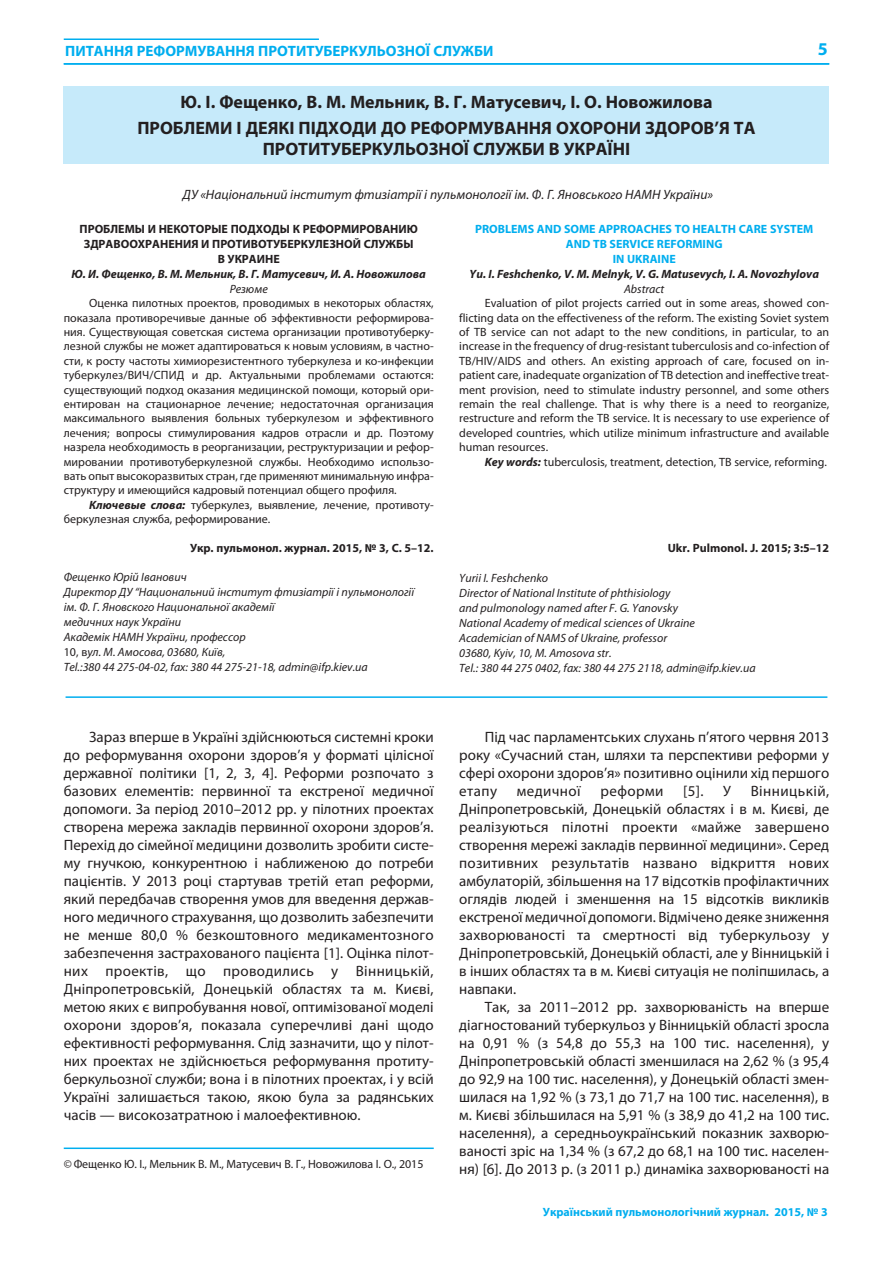
<style>
.page{position:relative;width:893px;height:1263px;background:#fff}
.page>*{position:absolute;margin:0;border:0;box-sizing:border-box;transform-origin:0 0}
.t1{font:700 18px/25.8px "Myriad Pro";color:#231f20;text-align:center}
.t2{font:700 18px "Myriad Pro";color:#00aeef}
.t3{font:15px/18px "Myriad Pro";color:#231f20;text-align:justify}
.t4{font:700 15px "Myriad Pro";color:#00aeef}
.t5{font:15px "Myriad Pro";letter-spacing:.03em;color:#231f20}
.t6{font:italic 13.5px "Myriad Pro";color:#231f20}
.t7{font:12px/14.4px "Myriad Pro";color:#231f20;text-align:justify}
.t8{font:italic 12px/15px "Myriad Pro";color:#231f20}
.t9{font:700 12px/15px "Myriad Pro";color:#231f20;text-align:center}
.t10{font:700 12px/15px "Myriad Pro";color:#00aeef;text-align:center}
.t11{font:italic 700 12px "Myriad Pro";color:#231f20}
.s1{font-weight:700;font-style:italic}
.s2{font-style:normal}
</style>
<div class="page">
<hr style="left:64px;top:39px;width:255px;height:1px;background:#00aeef">
<hr style="left:64px;top:63px;width:765px;height:2px;background:#00aeef">
<div style="left:64px;top:86px;width:765px;height:77px;background:#c6eafa"></div>
<hr style="left:66px;top:696px;width:761px;height:2px;background:#00aeef">
<hr style="left:64px;top:1148px;width:370px;height:1px;background:#00aeef">
<p class="t4" style="left:65px;top:45px;width:430px">ПИТАННЯ РЕФОРМУВАННЯ ПРОТИТУБЕРКУЛЬОЗНОЇ СЛУЖБИ</p>
<p class="t2" style="left:818px;top:43px;width:11px">5</p>
<p class="t1" style="left:137px;top:90px;width:620px">Ю. І. Фещенко, В. М. Мельник, В. Г. Матусевич, І. О. Новожилова<br>ПРОБЛЕМИ І ДЕЯКІ ПІДХОДИ ДО РЕФОРМУВАННЯ ОХОРОНИ ЗДОРОВ’Я ТА</p>
<p class="t1" style="left:263px;top:138px;width:369px">ПРОТИТУБЕРКУЛЬОЗНОЇ СЛУЖБИ В УКРАЇНІ</p>
<p class="t6" style="left:183px;top:189px;width:531px">ДУ «Національний інститут фтизіатрії і пульмонології ім. Ф. Г. Яновського НАМН України»</p>
<p class="t9" style="left:80px;top:223px;width:340px">ПРОБЛЕМЫ И НЕКОТОРЫЕ ПОДХОДЫ К РЕФОРМИРОВАНИЮ<br>ЗДРАВООХРАНЕНИЯ И ПРОТИВОТУБЕРКУЛЕЗНОЙ СЛУЖБЫ<br>В УКРАИНЕ</p>
<p class="t11" style="left:72px;top:269px;width:356px">Ю. И. Фещенко, В. М. Мельник, В. Г. Матусевич, И. А. Новожилова</p>
<p class="t8" style="left:230px;top:282px;width:40px">Резюме</p>
<p class="t7" style="left:64px;top:297px;width:371px;text-indent:26px">Оценка пилотных проектов, проводимых в некоторых областях, показала противоречивые данные об эффективности реформирова&shy;ния. Существующая советская система организации противотуберку&shy;лезной службы не может адаптироваться к новым условиям, в частно&shy;сти, к росту частоты химиорезистентного туберкулеза и ко-инфекции туберкулез/ВИЧ/СПИД и др. Актуальными проблемами остаются: существующий подход оказания медицинской помощи, который ори&shy;ентирован на стационарное лечение; недостаточная организация максимального выявления больных туберкулезом и эффективного лечения; вопросы стимулирования кадров отрасли и др. Поэтому назрела необходимость в реорганизации, реструктуризации и рефор&shy;мировании противотуберкулезной службы. Необходимо использо&shy;вать опыт высокоразвитых стран, где применяют минимальную ин фра&shy;структуру и имеющийся кадровый потенциал общего профиля.</p>
<p class="t7" style="left:64px;top:499px;width:371px;text-indent:26px"><span class="s1">Ключевые слова:</span> туберкулез, выявление, лечение, противоту&shy;беркулезная служба, реформирование.</p>
<p class="t9" style="left:190px;top:542px;width:245px">Укр. пульмонол. журнал. 2015, № 3, С. 5–12.</p>
<p class="t8" style="left:64px;top:571px;width:352px">Фещенко Юрій Іванович<br>Директор ДУ “Национальний інститут фтизіатрії і пульмонології ім. Ф. Г. Яновского Национальної академії<br>медичних наук України<br>Академік НАМН України, профессор<br><span class="s2">10, в</span>ул. М. Амосова, 03680, Київ,<br>Tel.:380 44 275-04-02, fax: 380 44 275-21-18, admin@ifp.kiev.ua</p>
<p class="t10" style="left:475px;top:223px;width:340px">PROBLEMS AND SOME APPROACHES TO HEALTH CARE SYSTEM<br>AND TB SERVICE REFORMING<br>IN UKRAINE</p>
<p class="t11" style="left:469px;top:269px;width:351px">Yu. I. Feshchenko, V. M. Melnyk, V. G. Matusevych, I. A. Novozhylova</p>
<p class="t8" style="left:624px;top:282px;width:42px">Abstract</p>
<p class="t7" style="left:459px;top:297px;width:371px;text-indent:26px">Evaluation of pilot projects carried out in some areas, showed con&shy;flicting data on the effectiveness of the reform. The existing Soviet system of TB service can not adapt to the new conditions, in particular, to an increase in the frequency of drug-resistant tuberculosis and co-infection of TB/HIV/AIDS and others. An existing approach of care, focused on in&shy;patient care, inadequate organization of TB detection and ineffective treat&shy;ment provision, need to stimulate industry personnel, and some others remain the real challenge. That is why there is a need to reorganize, restructure and reform the TB service. It is necessary to use experience of developed countries, which utilize minimum infrastructure and available human resources.</p>
<p class="t7" style="left:485px;top:455px;width:344px"><span class="s1">Key words:</span> tuberculosis, treatment, detection, TB service, reforming.</p>
<p class="t9" style="left:668px;top:542px;width:163px">Ukr. Pulmonol. J. 2015; 3:5–12</p>
<p class="t8" style="left:459px;top:571px;width:298px">Yurii I. Feshchenko<br>Director of National Institute of phthisiology<br>and pulmonology named after F. G. Yanovsky<br>National Academy of medical sciences of Ukraine Academician of NAMS of Ukraine, professor<br>03680, Kyiv, 10, M. Amosova str.<br>Tel.: 380 44 275 0402, fax: 380 44 275 2118, admin@ifp.kiev.ua</p>
<p class="t3" style="left:64px;top:730px;width:371px;text-indent:26px">Зараз вперше в Україні здійснюються системні кроки до реформування охорони здоров’я у форматі цілісної державної політики [1, 2, 3, 4]. Реформи розпочато з базових елементів: первинної та екстреної медичної допомоги. За період 2010–2012 рр. у пілотних проектах створена мережа закладів первинної охорони здоров’я.<br>Перехід до сімейної медицини дозволить зробити систе&shy;му гнучкою, конкурентною і наближеною до потреби пацієнтів. У 2013 році стартував третій етап реформи, який передбачав створення умов для введення держав&shy;ного медичного страхування, що дозволить забезпечити не менше 80,0 % безкоштовного медикаментозного забезпечення застрахованого пацієнта [1]. Оцінка пілот&shy;них проектів, що проводились у Вінницькій, Дніпропетровській, Донецькій областях та м. Києві, метою яких є випробування нової, оптимізованої моделі охорони здоров’я, показала суперечливі дані щодо ефективності реформування. Слід зазначити, що у пілот&shy;них проектах не здійснюється реформування протиту&shy;беркульозної служби; вона і в пілотних проектах, і у всій Україні залишається такою, якою була за радянських часів — високозатратною і малоефективною.</p>
<p class="t3" style="left:459px;top:730px;width:371px;text-indent:26px">Під час парламентських слухань п’ятого червня 2013 року «Сучасний стан, шляхи та перспективи реформи у сфері охорони здоров’я» позитивно оцінили хід першого етапу</p>
<p class="t5" style="left:517px;top:786px;width:66px">медичної</p>
<p class="t5" style="left:600px;top:786px;width:64px">реформи</p>
<p class="t3" style="left:683px;top:784px;width:22px">[5].</p>
<p class="t3" style="left:723px;top:784px;width:9px">У</p>
<p class="t3" style="left:459px;top:784px;width:371px;text-indent:291px">Вінницькій, Дніпропетровській, Донецькій областях і в м. Києві, де реалізуються пілотні проекти «майже завершено створення мережі закладів первинної медицини». Серед позитивних результатів названо відкриття нових амбулаторій, збільшення на 17 відсотків профілактичних оглядів людей і зменшення на 15 відсотків викликів екстреної медичної допомоги. Відмічено деяке зниження захворюваності та смертності від туберкульозу у Дніпропетровській, Донецькій області, але у Вінницькій і в інших областях та в м. Києві ситуація не поліпшилась, а навпаки.</p>
<p class="t3" style="left:459px;top:1000px;width:371px;text-indent:26px">Так, за 2011–2012 рр. захворюваність на вперше діагностований туберкульоз у Вінницькій області зросла на 0,91 % (з 54,8 до 55,3 на 100 тис. населення), у Дніпропетровській області зменшилася на 2,62 % (з 95,4 до 92,9 на 100 тис. населення), у Донецькій області змен&shy;шилася на 1,92 % (з 73,1 до 71,7 на 100 тис. населення), в м. Києві збільшилася на 5,91 % (з 38,9 до 41,2 на 100 тис. населення), а середньоукраїнський показник захворю&shy;ваності зріс на 1,34 % (з 67,2 до 68,1 на 100 тис. населен&shy;ня) [6]. До 2013 р. (з 2011 р.) динаміка захворюваності на</p>
<p class="t7" style="left:64px;top:1158px;width:361px">© Фещенко Ю. І., Мельник В. М., Матусевич В. Г., Новожилова І. О., 2015</p>
<p class="t10" style="left:543px;top:1205px;width:286px">Український пульмонологічний журнал. 2015, № 3</p>
</div>
